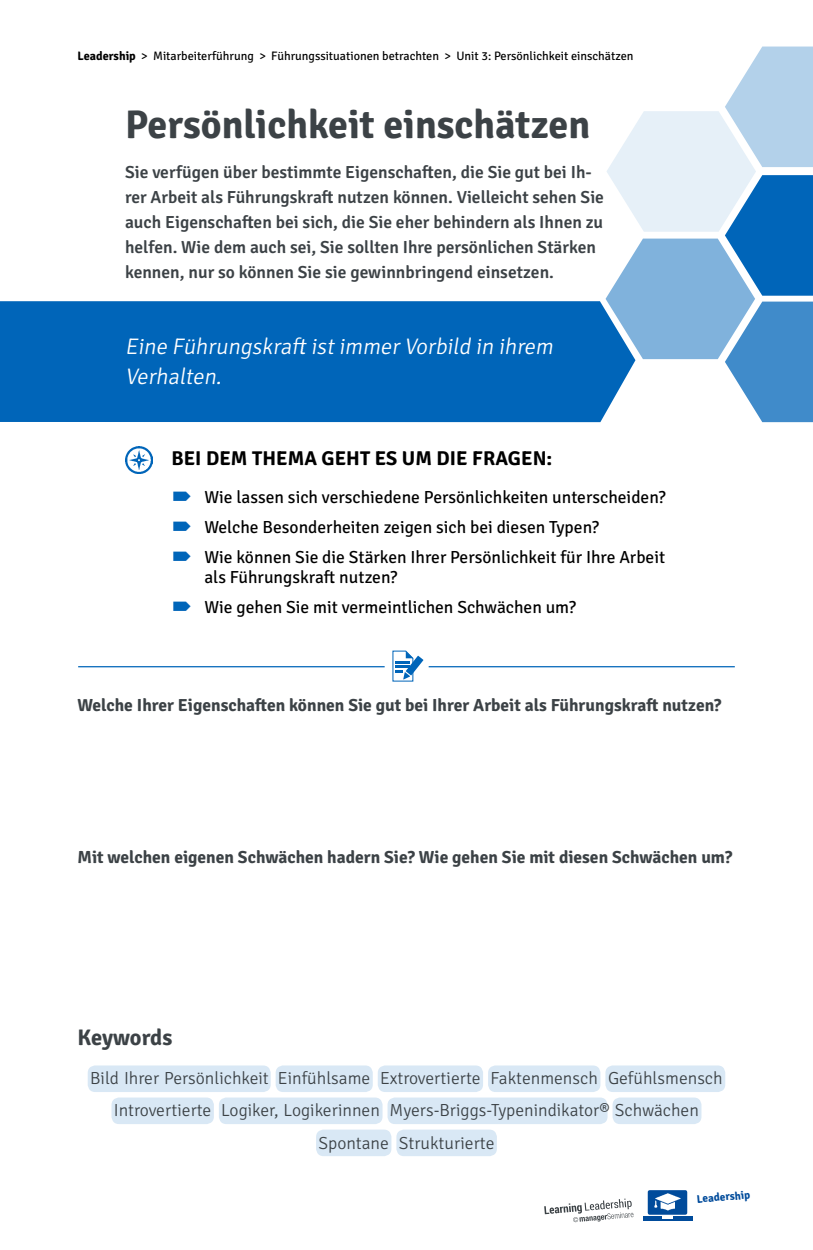
<style>
.page{position:relative;width:813px;height:1250px;background:#fff}
.page>*{position:absolute;margin:0;border:0;box-sizing:border-box;transform-origin:0 0}
.t1{font:700 40px "Signika Negative";color:#3c4246}
.t2{font:italic 300 22.5px/30px "Signika Negative";color:#fff}
.t3{font:700 22.5px "Signika Negative";letter-spacing:-.01em;color:#3c4246}
.t4{font:700 20px "Signika Negative";letter-spacing:.005em;color:#000}
.t5{font:600 17.5px/25px "Signika Negative";color:#3c4246}
.t6{font:17.5px/30px "Signika Negative";color:#000}
.t7{font:300 17.5px/32px "Signika Negative";color:#3c4246;text-align:center}
.t8{font:700 17.5px "Signika Negative";color:#3c4246}
.t9{font:12.25px "Signika Negative";color:#000}
.t10{font:700 11.25px "Signika Negative";color:#004b9b}
.s1{font-weight:700}
</style>
<div class="page">
<div style="left:647px;top:1190px;width:40px;height:25px;background:#004b9b;border-radius:2px"></div>
<svg style="left:643px;top:1216px;width:49px;height:5px"></svg>
<img style="left:654px;top:1194px;width:27px;height:16px">
<svg style="left:544px;top:1199px;width:89px;height:23px"></svg>
<hr style="left:78px;top:666px;width:306px;height:1px;background:#0065b9">
<hr style="left:428px;top:666px;width:306px;height:1px;background:#0065b9">
<svg style="left:392px;top:650px;width:31px;height:32px"></svg>
<div style="left:0;top:301px;width:605px;height:121px;background:#0065b9"></div>
<svg style="left:605px;top:47px;width:207px;height:375px"></svg>
<img style="left:125px;top:446px;width:27px;height:27px">
<div style="left:88px;top:1065px;width:182px;height:27px;background:#d9e8f5;border-radius:7px"></div>
<div style="left:275px;top:1065px;width:98px;height:27px;background:#d9e8f5;border-radius:7px"></div>
<div style="left:378px;top:1065px;width:105px;height:27px;background:#d9e8f5;border-radius:7px"></div>
<div style="left:488px;top:1065px;width:112px;height:27px;background:#d9e8f5;border-radius:7px"></div>
<div style="left:605px;top:1065px;width:120px;height:27px;background:#d9e8f5;border-radius:7px"></div>
<div style="left:111px;top:1098px;width:103px;height:26px;background:#d9e8f5;border-radius:7px"></div>
<div style="left:219px;top:1098px;width:163px;height:26px;background:#d9e8f5;border-radius:7px"></div>
<div style="left:387px;top:1098px;width:220px;height:26px;background:#d9e8f5;border-radius:7px"></div>
<div style="left:612px;top:1098px;width:89px;height:26px;background:#d9e8f5;border-radius:7px"></div>
<div style="left:316px;top:1130px;width:75px;height:26px;background:#d9e8f5;border-radius:7px"></div>
<div style="left:396px;top:1130px;width:101px;height:26px;background:#d9e8f5;border-radius:7px"></div>
<p class="t9" style="left:78px;top:47px;width:557px"><span class="s1">Leadership</span> &gt; Mitarbeiterführung &gt; Führungssituationen betrachten &gt; Unit 3: Persönlichkeit einschätzen</p>
<h1 class="t1" style="left:125px;top:96px;width:466px">Persönlichkeit einschätzen</h1>
<p class="t5" style="left:125px;top:158px;width:480px">Sie verfügen über bestimmte Eigenschaften, die Sie gut bei Ih&shy;rer Arbeit als Führungskraft nutzen können. Vielleicht sehen Sie auch Eigenschaften bei sich, die Sie eher behindern als Ihnen zu helfen. Wie dem auch sei, Sie sollten Ihre persönlichen Stärken kennen, nur so können Sie sie gewinnbringend einsetzen.</p>
<p class="t2" style="left:125px;top:330px;width:434px">Eine Führungskraft istimmerVorbild in ihrem<br>Verhalten.</p>
<p class="t4" style="left:171px;top:444px;width:382px">BEI DEM THEMA GEHT ES UM DIE FRAGEN:</p>
<p class="t6" style="left:204px;top:481px;width:463px">Wie lassen sich verschiedene Persönlichkeiten unterscheiden?<br>Welche Besonderheiten zeigen sich bei diesen Typen?<br>Wie können Sie die Stärken Ihrer Persönlichkeit für Ihre Arbeit</p>
<p class="t6" style="left:204px;top:561px;width:373px">als Führungskraft nutzen?<br>Wie gehen Sie mit vermeintlichen Schwächen um?</p>
<p class="t8" style="left:77px;top:693px;width:645px">Welche Ihrer Eigenschaften können Sie gut bei Ihrer Arbeit als Führungskraft nutzen?</p>
<p class="t8" style="left:77px;top:844px;width:656px">Mit welchen eigenen Schwächen hadern Sie? Wie gehen Sie mit diesen Schwächen um?</p>
<p class="t3" style="left:78px;top:1022px;width:96px">Keywords</p>
<p class="t7" style="left:90px;top:1061px;width:634px">Bild Ihrer Persönlichkeit Einfühlsame Extrovertierte Faktenmensch Gefühlsmensch<br>Introvertierte Logiker, Logikerinnen Myers-Briggs-Typenindikator® Schwächen<br>Spontane Strukturierte</p>
<p class="t10" style="left:696px;top:1191px;width:55px;rotate:-5deg">Leadership</p>
</div>
